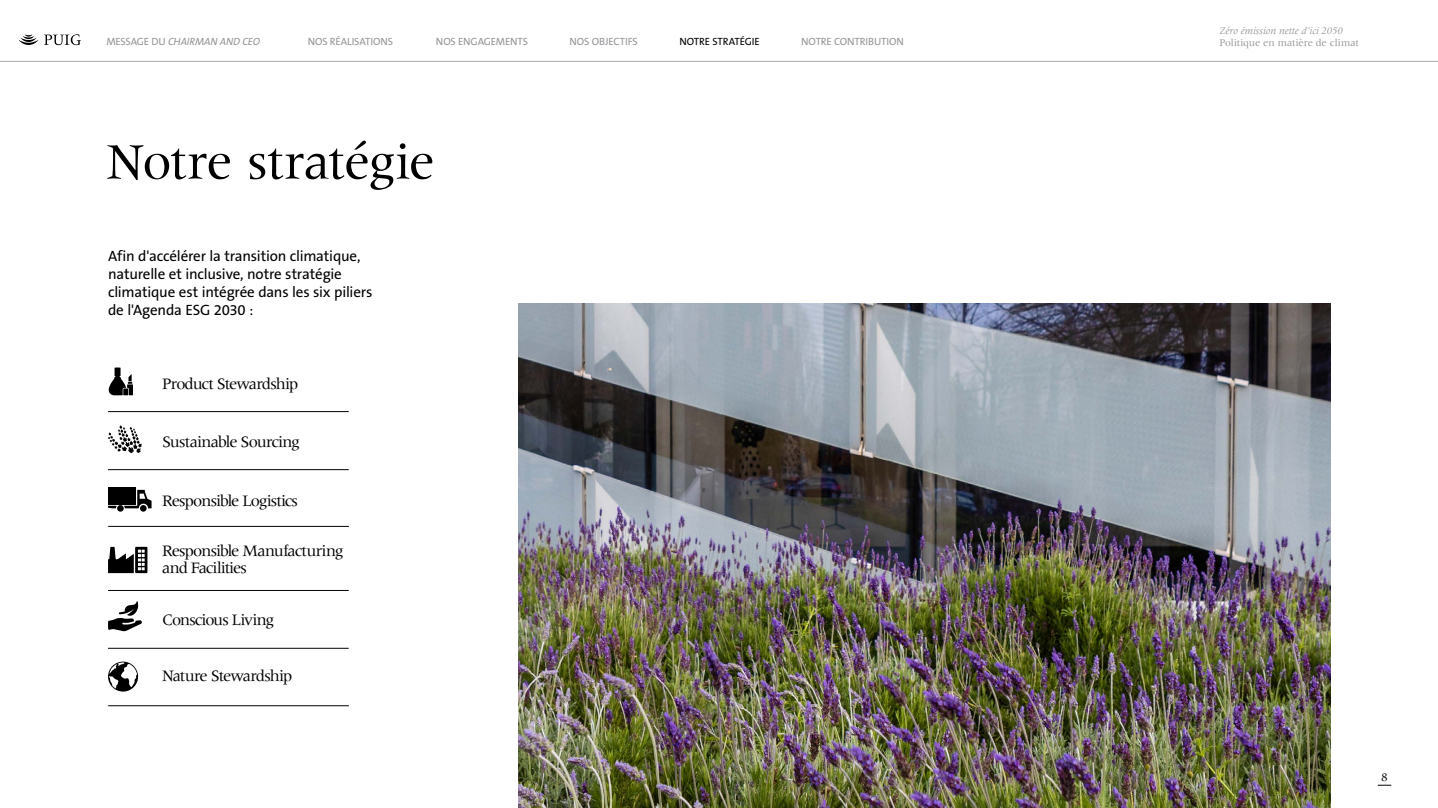
<style>
.page{position:relative;width:1438px;height:808px;background:#fff}
.page>*{position:absolute;margin:0;border:0;box-sizing:border-box;transform-origin:0 0}
.t1{font:52.5px "Meridien LT Std";letter-spacing:-.025em;color:#000}
.t2{font:16.5px/17.2px "Meridien LT Std";letter-spacing:-.055em;color:#000}
.t3{font:15px/18px "The Sans B5 Plain";letter-spacing:-.01em;color:#000}
.t4{font:12px "Meridien LT Std";color:#000}
.t5{font:10.5px "The Sans B5 Plain";letter-spacing:-.01em;color:#939598}
.t6{font:italic 10.5px "Meridien LT Std";color:#939598}
.t7{font:10.5px "Meridien LT Std";letter-spacing:-.01em;color:#939598}
.t8{font:italic 10.5px "The Sans B5 Plain";letter-spacing:-.02em;color:#939598}
.t9{font:10.5px "The Sans B5 Plain";letter-spacing:-.01em;color:#000}
.s1{font-style:normal}
</style>
<div class="page">
<hr style="left:0;top:61px;width:1437px;height:1px;background:#a7a9ac">
<svg style="left:19px;top:34px;width:62px;height:11px"></svg>
<svg style="left:1377px;top:785px;width:13px;height:1px"></svg>
<img style="left:518px;top:304px;width:812px;height:504px">
<hr style="left:108px;top:411px;width:241px;height:1px;background:#000">
<svg style="left:109px;top:367px;width:24px;height:28px"></svg>
<hr style="left:108px;top:469px;width:241px;height:1px;background:#000">
<svg style="left:108px;top:425px;width:34px;height:28px"></svg>
<svg style="left:108px;top:547px;width:39px;height:26px"></svg>
<svg style="left:108px;top:601px;width:34px;height:30px"></svg>
<hr style="left:108px;top:526px;width:241px;height:1px;background:#000">
<hr style="left:108px;top:590px;width:241px;height:1px;background:#000">
<hr style="left:108px;top:648px;width:241px;height:1px;background:#000">
<hr style="left:108px;top:705px;width:241px;height:1px;background:#000">
<div style="left:108px;top:487px;width:28px;height:17px;background:#000"></div>
<svg style="left:124px;top:490px;width:27px;height:18px"></svg>
<div style="left:117px;top:505px;width:7px;height:7px;background:#000;border-radius:50%"></div>
<div style="left:140px;top:505px;width:7px;height:7px;background:#000;border-radius:50%"></div>
<svg style="left:108px;top:506px;width:9px;height:2px"></svg>
<svg style="left:108px;top:661px;width:30px;height:31px"></svg>
<p class="t6" style="left:1219px;top:26px;width:125px">Zéro émission nette d’ici 2050</p>
<p class="t8" style="left:106px;top:36px;width:155px"><span class="s1">MESSAGE DU</span> CHAIRMAN AND CEO</p>
<p class="t5" style="left:308px;top:36px;width:87px">NOS RÉALISATIONS</p>
<p class="t5" style="left:436px;top:36px;width:94px">NOS ENGAGEMENTS</p>
<p class="t5" style="left:569px;top:36px;width:70px">NOS OBJECTIFS</p>
<p class="t9" style="left:679px;top:36px;width:82px">NOTRE STRATÉGIE</p>
<p class="t5" style="left:801px;top:36px;width:104px">NOTRE CONTRIBUTION</p>
<p class="t7" style="left:1219px;top:37px;width:141px">Politique en matière de climat</p>
<p class="t1" style="left:106px;top:133px;width:330px">Notre stratégie</p>
<p class="t3" style="left:108px;top:247px;width:266px">Afin d'accélérer la transition climatique, naturelle et inclusive, notre stratégie climatique est intégrée dans les six piliers de l'Agenda ESG 2030 :</p>
<p class="t2" style="left:162px;top:375px;width:138px">Product Stewardship</p>
<p class="t2" style="left:162px;top:433px;width:139px">Sustainable Sourcing</p>
<p class="t2" style="left:162px;top:492px;width:137px">Responsible Logistics</p>
<p class="t2" style="left:162px;top:542px;width:183px">Responsible Manufacturing and Facilities</p>
<p class="t2" style="left:162px;top:611px;width:113px">Conscious Living</p>
<p class="t2" style="left:162px;top:667px;width:132px">Nature Stewardship</p>
<p class="t4" style="left:1380px;top:770px;width:8px">8</p>
</div>
